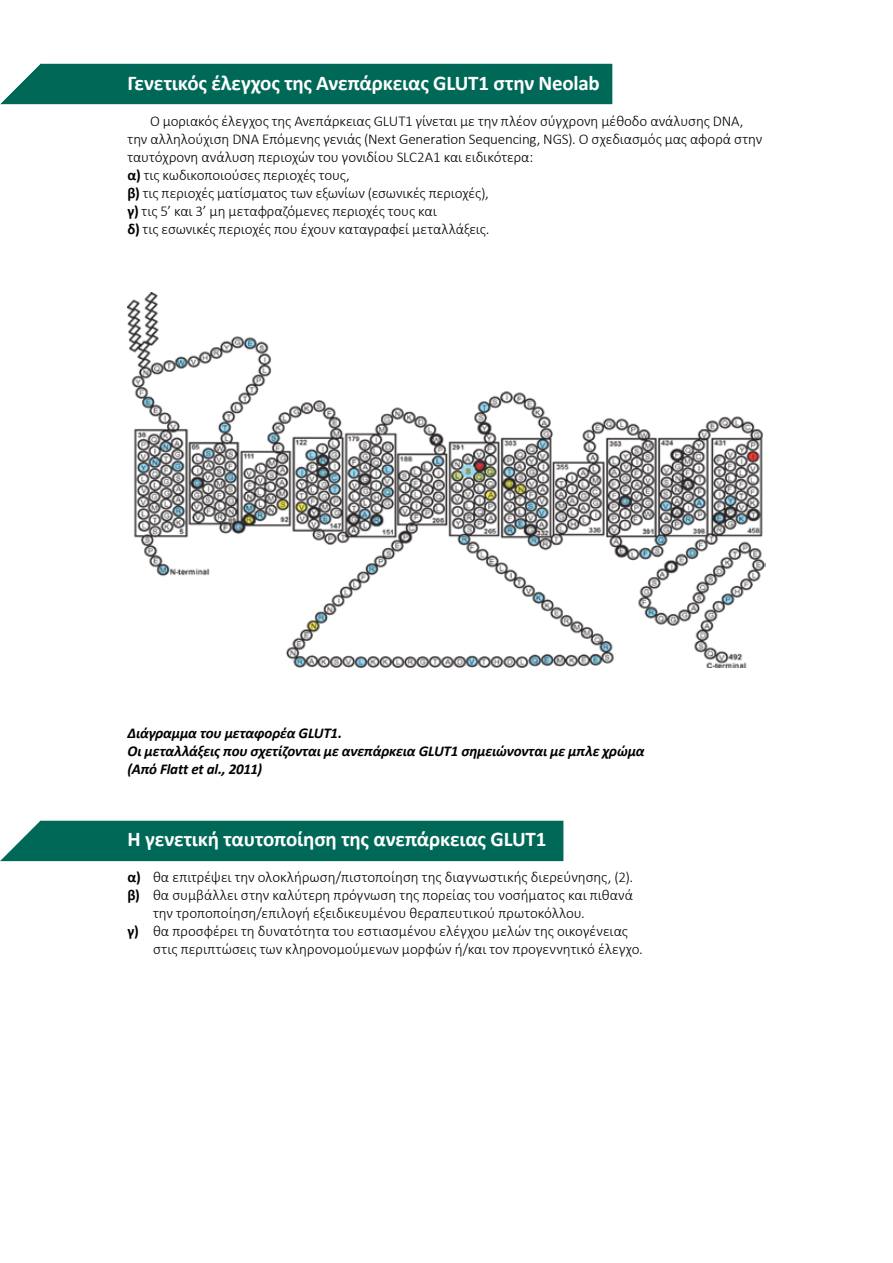
<style>
.page{position:relative;width:893px;height:1263px;background:#fff}
.page>*{position:absolute;margin:0;border:0;box-sizing:border-box;transform-origin:0 0}
.t1{font:700 21px "Calibri";letter-spacing:-.01em;color:#fff}
.t2{font:300 15px/18px "Calibri";letter-spacing:-.005em;color:#000}
.t3{font:italic 700 15px/18px "Calibri";letter-spacing:-.01em;color:#000}
.s1{font-weight:700}
</style>
<div class="page">
<div style="left:0;top:821px;width:563px;height:40px;background:#006857"></div>
<svg style="left:0;top:63px;width:612px;height:42px;background:#127363"></svg>
<img style="left:128px;top:293px;width:637px;height:375px">
<h1 class="t1" style="left:128px;top:70px;width:474px">Γενετικός έλεγχος της Ανεπάρκειας GLUT1 στην Neolab</h1>
<p class="t2" style="left:128px;top:111px;width:636px;text-indent:22px">O μοριακός έλεγχος της Ανεπάρκειας GLUT1 γίνεται με την πλέον σύγχρονη μέθοδο ανάλυσης DNA, την αλληλούχιση DNA Επόμενης γενιάς (Νext Generation Sequencing, NGS). O σχεδιασμός μας αφορά στην ταυτόχρονη ανάλυση περιοχών του γονιδίου SLC2A1 και ειδικότερα:<br><span class="s1">α)</span> τις κωδικοποιούσες περιοχές τους,<br><span class="s1">β)</span> τις περιοχές ματίσματος των εξωνίων (εσωνικές περιοχές),<br><span class="s1">γ)</span> τις 5’ και 3’ μη μεταφραζόμενες περιοχές τους και<br><span class="s1">δ)</span> τις εσωνικές περιοχές που έχουν καταγραφεί μεταλλάξεις.</p>
<p class="t3" style="left:128px;top:724px;width:518px">Διάγραμμα του μεταφορέα GLUT1.<br>Οι μεταλλάξεις που σχετίζονται με ανεπάρκεια GLUT1 σημειώνονται με μπλε χρώμα (Από Flatt et al., 2011)</p>
<h1 class="t1" style="left:128px;top:826px;width:420px">Η γενετική ταυτοποίηση της ανεπάρκειας GLUT1</h1>
<p class="t2" style="left:128px;top:867px;width:507px"><span class="s1">α)</span> θα επιτρέψει την ολοκλήρωση/πιστοποίηση της διαγνωστικής διερεύνησης, (2).</p>
<p class="t2" style="left:128px;top:885px;width:507px"><span class="s1">β)</span> θα συμβάλλει στην καλύτερη πρόγνωση της πορείας του νοσήματος και πιθανά</p>
<p class="t2" style="left:153px;top:903px;width:433px">την τροποποίηση/επιλογή εξειδικευμένου θεραπευτικού πρωτοκόλλου.</p>
<p class="t2" style="left:128px;top:921px;width:502px"><span class="s1">γ)</span> θα προσφέρει τη δυνατότητα του εστιασμένου ελέγχου μελών της οικογένειας</p>
<p class="t2" style="left:153px;top:939px;width:491px">στις περιπτώσεις των κληρονομούμενων μορφών ή/και τον προγεννητικό έλεγχο.</p>
</div>
